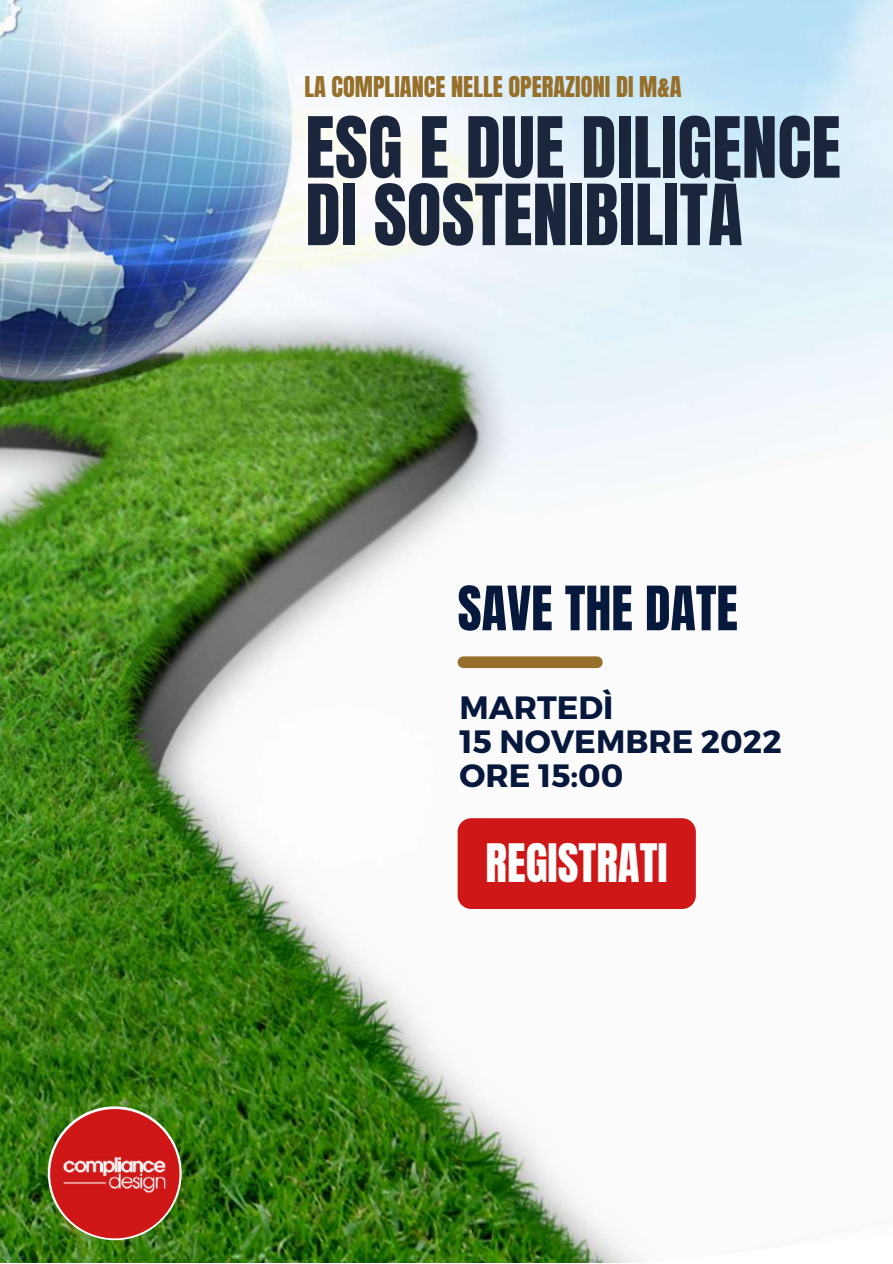
<style>
.page{position:relative;width:893px;height:1264px;background:#fff}
.page>*{position:absolute;margin:0;border:0;box-sizing:border-box;transform-origin:0 0}
.t1{font:71.55px/67.5px "Anton";color:#1b253c}
.t2{font:51.9px "Anton";color:#06183c}
.t3{font:45px "Anton";color:#fff}
.t4{font:700 32.25px/34px "Montserrat";color:#06183c}
.t5{font:24.3px "Anton";color:#96702b}
</style>
<div class="page">
<img style="left:0;top:0;width:892px;height:1262px">
<div style="left:463px;top:656px;width:134px;height:12px;background:#96702b"></div>
<div style="left:457px;top:818px;width:238px;height:91px;background:#cf1717;border-radius:14px"></div>
<svg style="left:48px;top:1106px;width:134px;height:134px"></svg>
<div style="left:50px;top:1109px;width:129px;height:129px;background:#cf1717;border-radius:50%"></div>
<img style="left:63px;top:1157px;width:103px;height:35px">
<p class="t5" style="left:304px;top:69px;width:379px">LA COMPLIANCE NELLE OPERAZIONI DI M&amp;A</p>
<h1 class="t1" style="left:305px;top:115px;width:537px">ESG E DUE DILIGENCE<br>DI SOSTENIBILITÀ</h1>
<h2 class="t2" style="left:457px;top:571px;width:282px">SAVE THE DATE</h2>
<h3 class="t4" style="left:459px;top:688px;width:323px">MARTEDÌ<br>15 NOVEMBRE 2022<br>ORE 15:00</h3>
<h3 class="t3" style="left:485px;top:830px;width:184px">REGISTRATI</h3>
</div>
